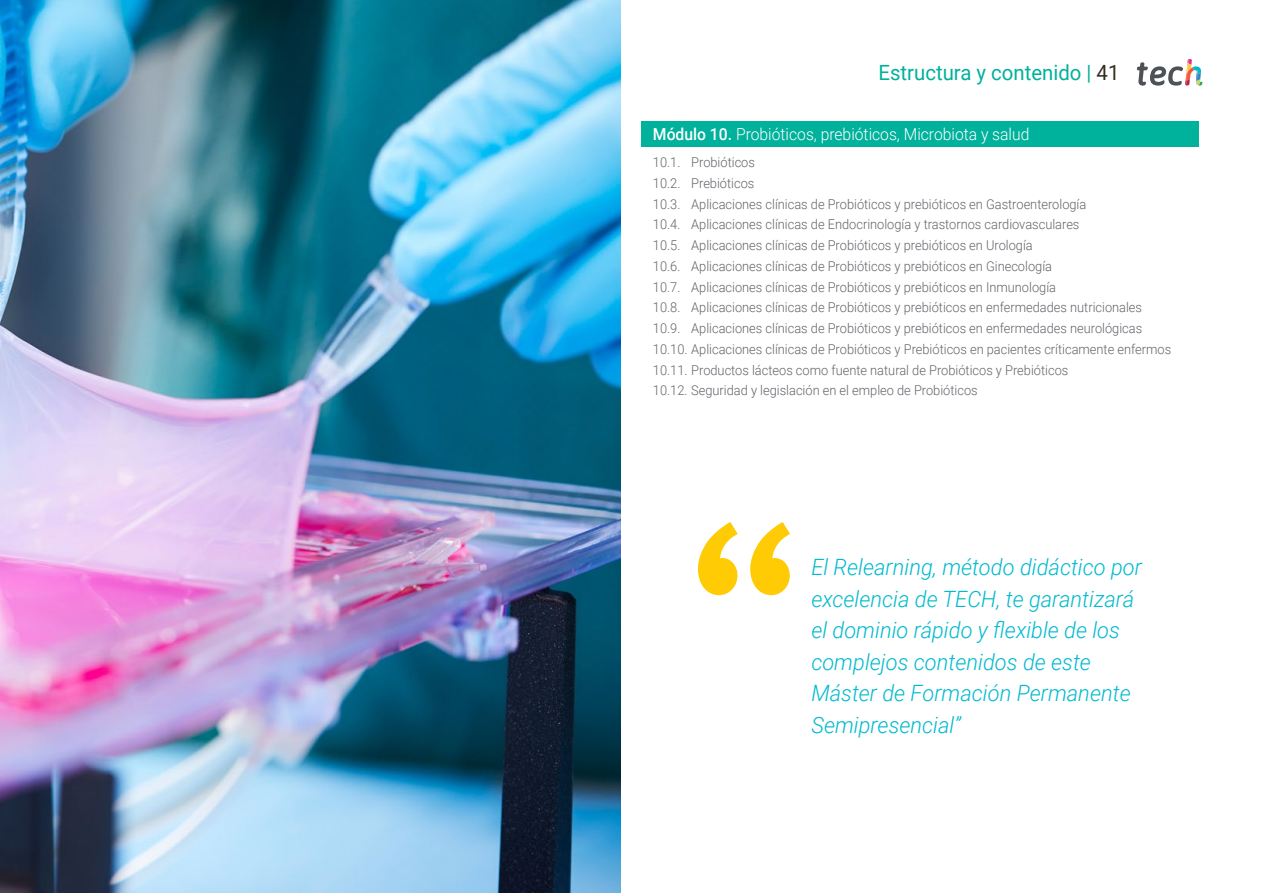
<style>
.page{position:relative;width:1263px;height:893px;background:#fff}
.page>*{position:absolute;margin:0;border:0;box-sizing:border-box;transform-origin:0 0}
.t1{font:italic 300 22.5px/31.5px "Roboto";color:#00bacf}
.t2{font:21px "Roboto";color:#00b19b}
.t3{font:300 16.5px "Roboto";color:#fff;scale:.95 1}
.t4{font:300 13.5px/20.7px "Roboto";color:#61646a;scale:.95 1}
.s1{color:#312e20}
.s2{font-weight:500}
</style>
<div class="page">
<img style="left:0;top:0;width:621px;height:893px">
<div style="left:642px;top:121px;width:557px;height:25px;background:#00b19b"></div>
<svg style="left:1137px;top:59px;width:65px;height:27px"></svg>
<svg style="left:698px;top:522px;width:92px;height:73px"></svg>
<h2 class="t2" style="left:878px;top:57px;width:242px">Estructura y contenido | <span class="s1">41</span></h2>
<p class="t3" style="left:653px;top:123px;width:398px"><span class="s2">Módulo 10.</span> Probióticos, prebióticos, Microbiota y salud</p>
<p class="t4" style="left:653px;top:151px;width:547px">10.1. Probióticos<br>10.2. Prebióticos<br>10.3. Aplicaciones clínicas de Probióticos y prebióticos en Gastroenterología<br>10.4. Aplicaciones clínicas de Endocrinología y trastornos cardiovasculares<br>10.5. Aplicaciones clínicas de Probióticos y prebióticos en Urología<br>10.6. Aplicaciones clínicas de Probióticos y prebióticos en Ginecología<br>10.7. Aplicaciones clínicas de Probióticos y prebióticos en Inmunología<br>10.8. Aplicaciones clínicas de Probióticos y prebióticos en enfermedades nutricionales 10.9. Aplicaciones clínicas de Probióticos y prebióticos en enfermedades neurológicas 10.10. Aplicaciones clínicas de Probióticos y Prebióticos en pacientes críticamente enfermos 10.11. Productos lácteos como fuente natural de Probióticos y Prebióticos<br>10.12. Seguridad y legislación en el empleo de Probióticos</p>
<h1 class="t1" style="left:811px;top:550px;width:332px">El Relearning, método didáctico por excelencia de TECH, te garantizará el dominio rápido y flexible de los complejos contenidos de este<br>Máster de Formación Permanente<br>Semipresencial”</h1>
</div>
